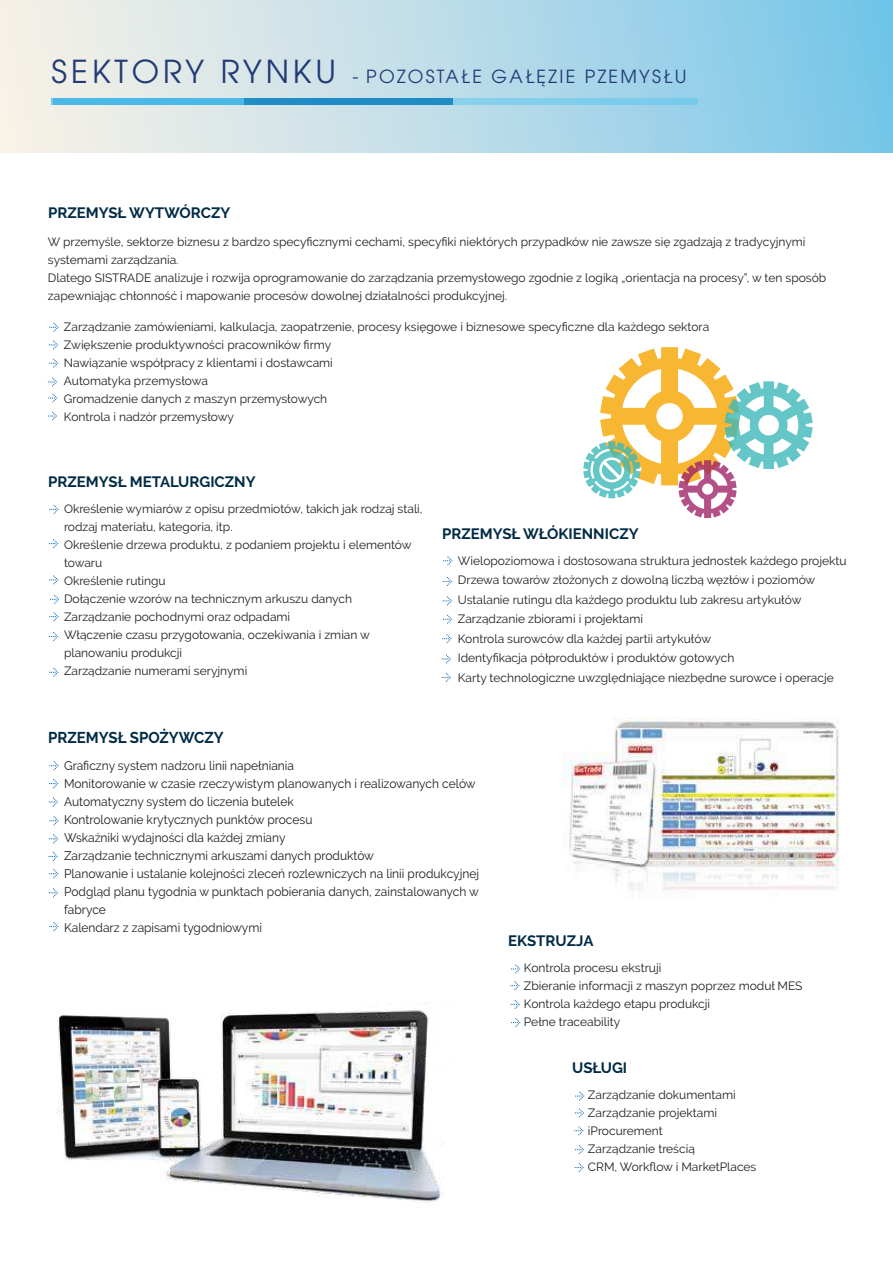
<style>
.page{position:relative;width:893px;height:1263px;background:#fff}
.page>*{position:absolute;margin:0;border:0;box-sizing:border-box;transform-origin:0 0}
.t1{font:18px "ITC Avant Garde Pro";letter-spacing:.125em;color:#223a76}
.t2{font:700 15.6px "Raleway";color:#002b45;scale:.96 1}
.t3{font:700 15px "Raleway";color:#002b45}
.t4{font:12.45px/18px "Raleway";color:#1d1d1b;scale:.96 1}
.t5{font:12px/18px "Raleway";color:#1d1d1b}
.s1{font-size:31.5px}
</style>
<div class="page">
<div style="left:0;top:0;width:893px;height:153px;background:linear-gradient(to right,#fdf2e8,#78c6e9)"></div>
<svg style="left:49px;top:505px;width:10px;height:9px"></svg>
<svg style="left:49px;top:632px;width:9px;height:9px"></svg>
<svg style="left:49px;top:539px;width:9px;height:9px"></svg>
<svg style="left:49px;top:668px;width:9px;height:9px"></svg>
<svg style="left:49px;top:575px;width:9px;height:9px"></svg>
<svg style="left:50px;top:595px;width:9px;height:9px"></svg>
<svg style="left:49px;top:612px;width:10px;height:9px"></svg>
<svg style="left:49px;top:761px;width:10px;height:9px"></svg>
<svg style="left:48px;top:852px;width:10px;height:9px"></svg>
<svg style="left:49px;top:779px;width:9px;height:9px"></svg>
<svg style="left:49px;top:922px;width:9px;height:9px"></svg>
<svg style="left:49px;top:797px;width:9px;height:10px"></svg>
<svg style="left:49px;top:816px;width:10px;height:9px"></svg>
<svg style="left:49px;top:834px;width:9px;height:9px"></svg>
<svg style="left:49px;top:888px;width:9px;height:9px"></svg>
<svg style="left:49px;top:869px;width:9px;height:9px"></svg>
<svg style="left:511px;top:964px;width:9px;height:9px"></svg>
<svg style="left:510px;top:981px;width:9px;height:9px"></svg>
<svg style="left:510px;top:1000px;width:10px;height:9px"></svg>
<svg style="left:511px;top:1018px;width:9px;height:9px"></svg>
<svg style="left:575px;top:1091px;width:9px;height:9px"></svg>
<svg style="left:574px;top:1126px;width:9px;height:9px"></svg>
<svg style="left:574px;top:1163px;width:10px;height:9px"></svg>
<svg style="left:575px;top:1108px;width:9px;height:9px"></svg>
<svg style="left:575px;top:1145px;width:9px;height:9px"></svg>
<div style="left:53px;top:98px;width:645px;height:7px;background:#7fcdec"></div>
<div style="left:53px;top:98px;width:400px;height:7px;background:#208cc5"></div>
<div style="left:52px;top:98px;width:192px;height:7px;background:#4ab9e8"></div>
<svg style="left:49px;top:323px;width:10px;height:9px"></svg>
<svg style="left:48px;top:411px;width:9px;height:9px"></svg>
<svg style="left:49px;top:340px;width:9px;height:9px"></svg>
<svg style="left:48px;top:393px;width:9px;height:9px"></svg>
<svg style="left:49px;top:359px;width:9px;height:9px"></svg>
<svg style="left:48px;top:377px;width:9px;height:9px"></svg>
<svg style="left:583px;top:347px;width:230px;height:171px"></svg>
<img style="left:57px;top:1002px;width:387px;height:201px">
<svg style="left:443px;top:556px;width:9px;height:9px"></svg>
<svg style="left:443px;top:596px;width:9px;height:9px"></svg>
<svg style="left:443px;top:577px;width:9px;height:9px"></svg>
<svg style="left:442px;top:673px;width:9px;height:9px"></svg>
<svg style="left:443px;top:615px;width:9px;height:9px"></svg>
<svg style="left:442px;top:634px;width:9px;height:9px"></svg>
<svg style="left:442px;top:654px;width:9px;height:9px"></svg>
<img style="left:562px;top:718px;width:278px;height:172px">
<h1 class="t1" style="left:52px;top:65px;width:636px"><span class="s1">SEKTORY RYNKU</span> - POZOSTAŁE GAŁĘZIE PZEMYSŁU</h1>
<p class="t3" style="left:48px;top:204px;width:184px">PRZEMYSŁ WYTWÓRCZY</p>
<p class="t5" style="left:48px;top:233px;width:780px">W przemyśle, sektorze biznesu z bardzo specyficznymi cechami, specyfiki niektórych przypadków nie zawsze się zgadzają z tradycyjnymi systemami zarządzania.<br>Dlatego SISTRADE analizuje i rozwija oprogramowanie do zarządzania przemysłowego zgodnie z logiką „orientacja na procesy”, w ten sposób zapewniając chłonność i mapowanie procesów dowolnej działalności produkcyjnej.</p>
<p class="t5" style="left:64px;top:318px;width:647px">Zarządzanie zamówieniami, kalkulacja, zaopatrzenie, procesy księgowe i biznesowe specyficzne dla każdego sektora Zwiększenie produktywności pracowników firmy<br>Nawiązanie współpracy z klientami i dostawcami<br>Automatyka przemysłowa<br>Gromadzenie danych z maszyn przemysłowych<br>Kontrola i nadzór przemysłowy</p>
<p class="t3" style="left:48px;top:473px;width:209px">PRZEMYSŁ METALURGICZNY</p>
<p class="t5" style="left:64px;top:500px;width:360px">Określenie wymiarów z opisu przedmiotów, takich jak rodzaj stali, rodzaj materiału, kategoria, itp.<br>Określenie drzewa produktu, z podaniem projektu i elementów towaru<br>Określenie rutingu<br>Dołączenie wzorów na technicznym arkuszu danych<br>Zarządzanie pochodnymi oraz odpadami<br>Włączenie czasu przygotowania, oczekiwania i zmian w planowaniu produkcji<br>Zarządzanie numerami seryjnymi</p>
<p class="t3" style="left:442px;top:525px;width:198px">PRZEMYSŁ WŁÓKIENNICZY</p>
<p class="t5" style="left:458px;top:551px;width:390px;line-height:19.5px">Wielopoziomowa i dostosowana struktura jednostek każdego projektu Drzewa towarów złożonych z dowolną liczbą węzłów i poziomów Ustalanie rutingu dla każdego produktu lub zakresu artykułów Zarządzanie zbiorami i projektami<br>Kontrola surowców dla każdej partii artykułów<br>Identyfikacja półproduktów i produktów gotowych<br>Karty technologiczne uwzględniające niezbędne surowce i operacje</p>
<h2 class="t2" style="left:48px;top:728px;width:184px">PRZEMYSŁ SPOŻYWCZY</h2>
<p class="t4" style="left:64px;top:756px;width:434px">Graficzny system nadzoru linii napełniania<br>Monitorowanie w czasie rzeczywistym planowanych i realizowanych celów Automatyczny system do liczenia butelek<br>Kontrolowanie krytycznych punktów procesu<br>Wskaźniki wydajności dla każdej zmiany<br>Zarządzanie technicznymi arkuszami danych produktów<br>Planowanie i ustalanie kolejności zleceń rozlewniczych na linii produkcyjnej Podgląd planu tygodnia w punktach pobierania danych, zainstalowanych w fabryce<br>Kalendarz z zapisami tygodniowymi</p>
<p class="t3" style="left:508px;top:932px;width:87px">EKSTRUZJA</p>
<p class="t5" style="left:524px;top:958px;width:280px">Kontrola procesu ekstruji<br>Zbieranie informacji z maszyn poprzez moduł MES<br>Kontrola każdego etapu produkcji<br>Pełne traceability</p>
<p class="t3" style="left:572px;top:1059px;width:57px">USŁUGI</p>
<p class="t5" style="left:588px;top:1085px;width:170px">Zarządzanie dokumentami<br>Zarządzanie projektami iProcurement<br>Zarządzanie treścią<br>CRM, Workflow i MarketPlaces</p>
</div>
